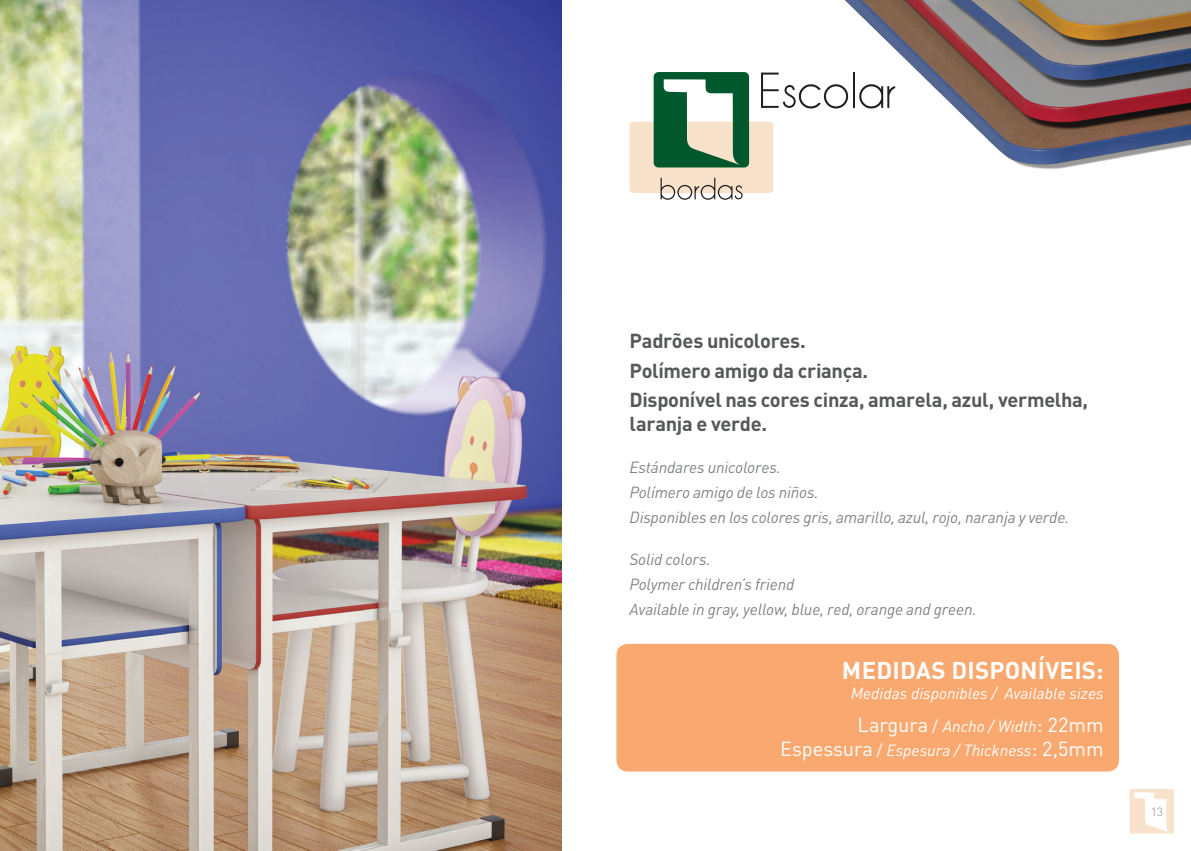
<style>
.page{position:relative;width:1191px;height:851px;background:#fff}
.page>*{position:absolute;margin:0;border:0;box-sizing:border-box;transform-origin:0 0}
.t1{font:700 24px "DIN Pro";letter-spacing:.01em;color:#fff}
.t2{font:700 20px/29.6px "DIN Pro";letter-spacing:-.015em;color:#57585a}
.t3{font:20px "DIN Pro";color:#fff}
.t4{font:italic 16px/24.8px "DIN";letter-spacing:-.01em;color:#808285}
.t5{font:italic 16px "DIN";color:#fff}
.t6{font:12px "DIN Pro";color:#a8a9ad}
.s1{font-size:16px}
.s2{font-family:"DIN";font-style:italic;font-size:16px}
.s3{font-family:"DIN Pro";font-style:normal;font-size:20px}
.s4{font-family:"DIN Pro";font-style:normal}
</style>
<div class="page">
<svg style="left:1129px;top:789px;width:45px;height:44px"></svg>
<div style="left:616px;top:643px;width:503px;height:128px;background:#f9a86f;border-radius:11px"></div>
<svg style="left:629px;top:72px;width:202px;height:128px"></svg>
<img style="left:831px;top:0;width:360px;height:169px">
<img style="left:0;top:0;width:561px;height:850px">
<p class="t2" style="left:629px;top:325px;width:460px">Padrões unicolores.<br>Polímero amigo da criança.<br>Disponível nas cores cinza, amarela, azul, vermelha,</p>
<p class="t2" style="left:629px;top:408px;width:139px">laranja e verde.</p>
<p class="t4" style="left:629px;top:455px;width:441px">Estándares unicolores.<br>Polímero amigo de los niños.<br>Disponibles en los colores gris, amarillo, azul, rojo, naranja y verde.</p>
<p class="t4" style="left:629px;top:546px;width:348px">Solid colors.<br>Polymer children’s friend<br>Available in gray, yellow, blue, red, orange and green.</p>
<h1 class="t1" style="left:842px;top:654px;width:263px">Medi das disponíveis:</h1>
<p class="t5" style="left:850px;top:682px;width:254px">Medidas disponibles / Available sizes</p>
<p class="t3" style="left:857px;top:711px;width:247px">Largura <span class="s1">/</span> <span class="s2">Ancho / Width</span>: 22mm</p>
<p class="t5" style="left:780px;top:740px;width:325px"><span class="s3">Espessura</span> <span class="s4">/</span> Espesura / Thickness<span class="s3">: 2,5mm</span></p>
<p class="t6" style="left:1150px;top:803px;width:14px">13</p>
</div>
